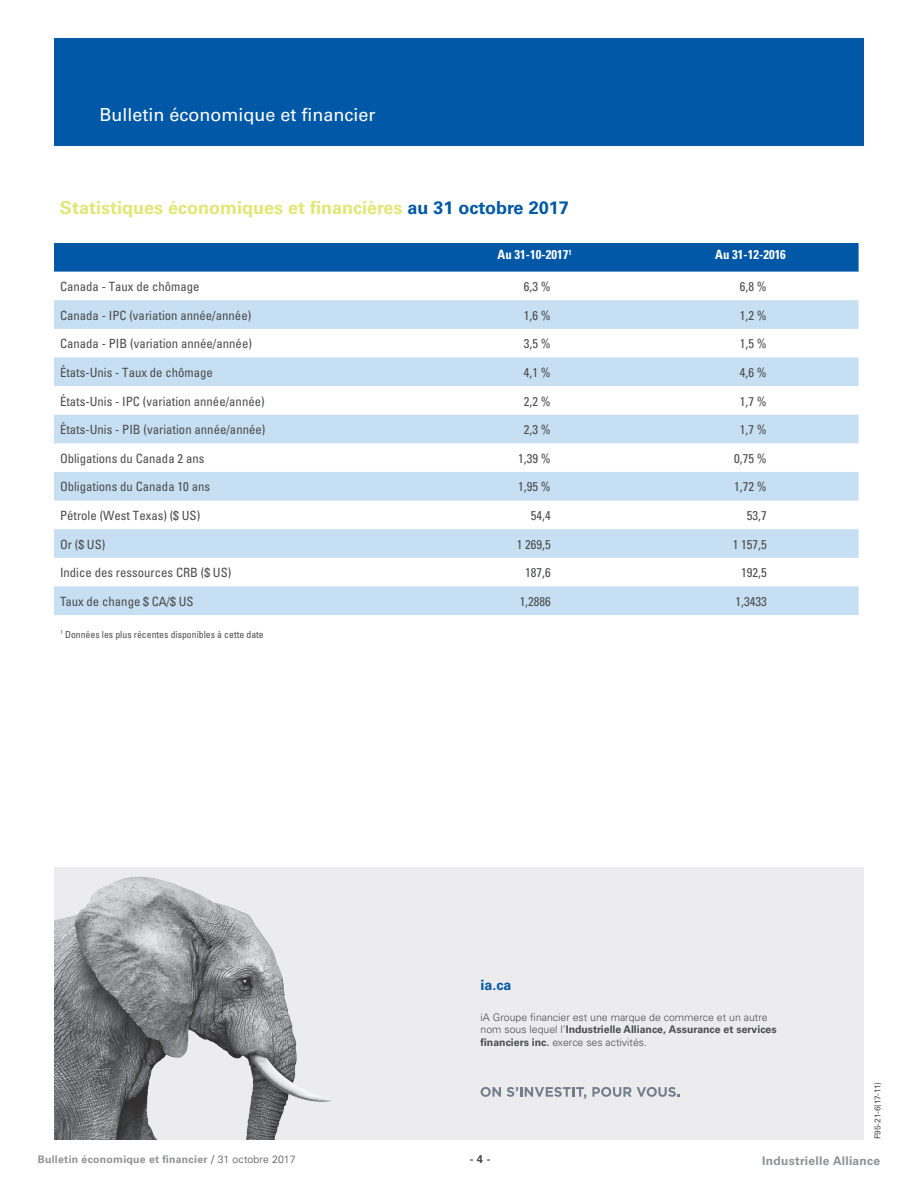
<style>
.page{position:relative;width:918px;height:1188px;background:#fff}
.page>*{position:absolute;margin:0;border:0;box-sizing:border-box;transform-origin:0 0}
.t1{font:700 18px "Univers LT Std";color:#e1e675}
.t2{font:18px "Univers LT Std";color:#fff}
.t3{font:700 14.25px "Univers LT Std";color:#0158a6}
.t4{font:condensed 12.75px "Univers";color:#4b4c4d}
.t5{font:700 condensed 12.75px "Univers";color:#fff}
.t6{font:700 12px "Univers LT Std";letter-spacing:.02em;color:#8f9194}
.t7{font:700 11.25px "Univers LT Std";color:#4b4c4d}
.t8{font:300 10.5px/12.8px "Univers LT Std";color:#4b4c4d}
.t9{font:700 10.5px "Univers LT Std";letter-spacing:.025em;color:#8f9194}
.t10{font:condensed 9.75px "Univers";color:#4b4c4d}
.t11{font:8.25px "Univers LT Std";color:#4b4c4d}
.s1{color:#0158a6}
.s2{font-weight:700}
.s3{font-weight:300;font-size:11.25px;color:#4b4c4d}
.s4{font-weight:300;color:#4b4c4d}
</style>
<div class="page">
<div style="left:54px;top:867px;width:810px;height:272px;background:#ececee"></div>
<img style="left:54px;top:877px;width:277px;height:262px">
<svg style="left:481px;top:1087px;width:20px;height:10px"></svg>
<svg style="left:507px;top:1087px;width:79px;height:12px"></svg>
<svg style="left:592px;top:1087px;width:88px;height:10px"></svg>
<div style="left:54px;top:38px;width:810px;height:108px;background:#0158a6"></div>
<div style="left:54px;top:243px;width:805px;height:29px;background:#0158a6"></div>
<svg style="left:54px;top:300px;width:805px;height:115px"></svg>
<svg style="left:54px;top:415px;width:805px;height:200px;fill:#c7dff2"></svg>
<h1 class="t2" style="left:99px;top:104px;width:278px">Bulletin économique et financier</h1>
<h1 class="t1" style="left:60px;top:197px;width:510px">Statistiques économiques et financières <span class="s1">au 31 octobre 2017</span></h1>
<p class="t5" style="left:498px;top:247px;width:76px">Au 31-10-2017<sup>1</sup></p>
<p class="t5" style="left:715px;top:247px;width:72px">Au 31-12-2016</p>
<p class="t4" style="left:60px;top:278px;width:141px">Canada - Taux de chômage</p>
<p class="t4" style="left:524px;top:278px;width:28px">6,3 %</p>
<p class="t4" style="left:740px;top:278px;width:28px">6,8 %</p>
<p class="t4" style="left:60px;top:307px;width:193px">Canada - IPC (variation année/année)</p>
<p class="t4" style="left:524px;top:307px;width:28px">1,6 %</p>
<p class="t4" style="left:740px;top:307px;width:28px">1,2 %</p>
<p class="t4" style="left:60px;top:336px;width:193px">Canada - PIB (variation année/année)</p>
<p class="t4" style="left:524px;top:336px;width:28px">3,5 %</p>
<p class="t4" style="left:740px;top:336px;width:28px">1,5 %</p>
<p class="t4" style="left:60px;top:364px;width:154px">États-Unis - Taux de chômage</p>
<p class="t4" style="left:524px;top:364px;width:28px">4,1 %</p>
<p class="t4" style="left:740px;top:364px;width:28px">4,6 %</p>
<p class="t4" style="left:60px;top:393px;width:206px">États-Unis - IPC (variation année/année)</p>
<p class="t4" style="left:524px;top:393px;width:28px">2,2 %</p>
<p class="t4" style="left:740px;top:393px;width:28px">1,7 %</p>
<p class="t4" style="left:60px;top:422px;width:207px">États-Unis - PIB (variation année/année)</p>
<p class="t4" style="left:524px;top:422px;width:28px">2,3 %</p>
<p class="t4" style="left:740px;top:422px;width:28px">1,7 %</p>
<p class="t4" style="left:60px;top:450px;width:146px">Obligations du Canada 2 ans</p>
<p class="t4" style="left:518px;top:450px;width:34px">1,39 %</p>
<p class="t4" style="left:734px;top:450px;width:34px">0,75 %</p>
<p class="t4" style="left:60px;top:479px;width:152px">Obligations du Canada 10 ans</p>
<p class="t4" style="left:518px;top:479px;width:34px">1,95 %</p>
<p class="t4" style="left:734px;top:479px;width:34px">1,72 %</p>
<p class="t4" style="left:60px;top:507px;width:142px">Pétrole (West Texas) ($ US)</p>
<p class="t4" style="left:531px;top:507px;width:21px">54,4</p>
<p class="t4" style="left:747px;top:507px;width:21px">53,7</p>
<p class="t4" style="left:60px;top:536px;width:47px">Or ($ US)</p>
<p class="t4" style="left:517px;top:536px;width:35px">1 269,5</p>
<p class="t4" style="left:733px;top:536px;width:35px">1 157,5</p>
<p class="t4" style="left:60px;top:565px;width:173px">Indice des ressources CRB ($ US)</p>
<p class="t4" style="left:525px;top:565px;width:27px">187,6</p>
<p class="t4" style="left:741px;top:565px;width:27px">192,5</p>
<p class="t4" style="left:60px;top:593px;width:135px">Taux de change $ CA/$ US</p>
<p class="t4" style="left:520px;top:593px;width:33px">1,2886</p>
<p class="t4" style="left:736px;top:593px;width:33px">1,3433</p>
<p class="t10" style="left:60px;top:628px;width:205px"><sup>1</sup> Données les plus récentes disponibles à cette date</p>
<p class="t3" style="left:481px;top:976px;width:32px">ia.ca</p>
<p class="t8" style="left:481px;top:1010px;width:298px">iA Groupe financier est une marque de commerce et un autre nom sous lequel l’<span class="s2">Industrielle Alliance, Assurance et services financiers inc.</span> exerce ses activités.</p>
<p class="t11" style="left:873px;top:1139px;width:59px;rotate:-90deg">F95-21-6(17-11)</p>
<p class="t9" style="left:38px;top:1153px;width:259px">Bulletin économique et financier <span class="s3">/</span> <span class="s4">31 octobre 2017</span></p>
<p class="t7" style="left:470px;top:1152px;width:22px">- 4 -</p>
<p class="t6" style="left:762px;top:1153px;width:119px">Industrielle Alliance</p>
</div>
